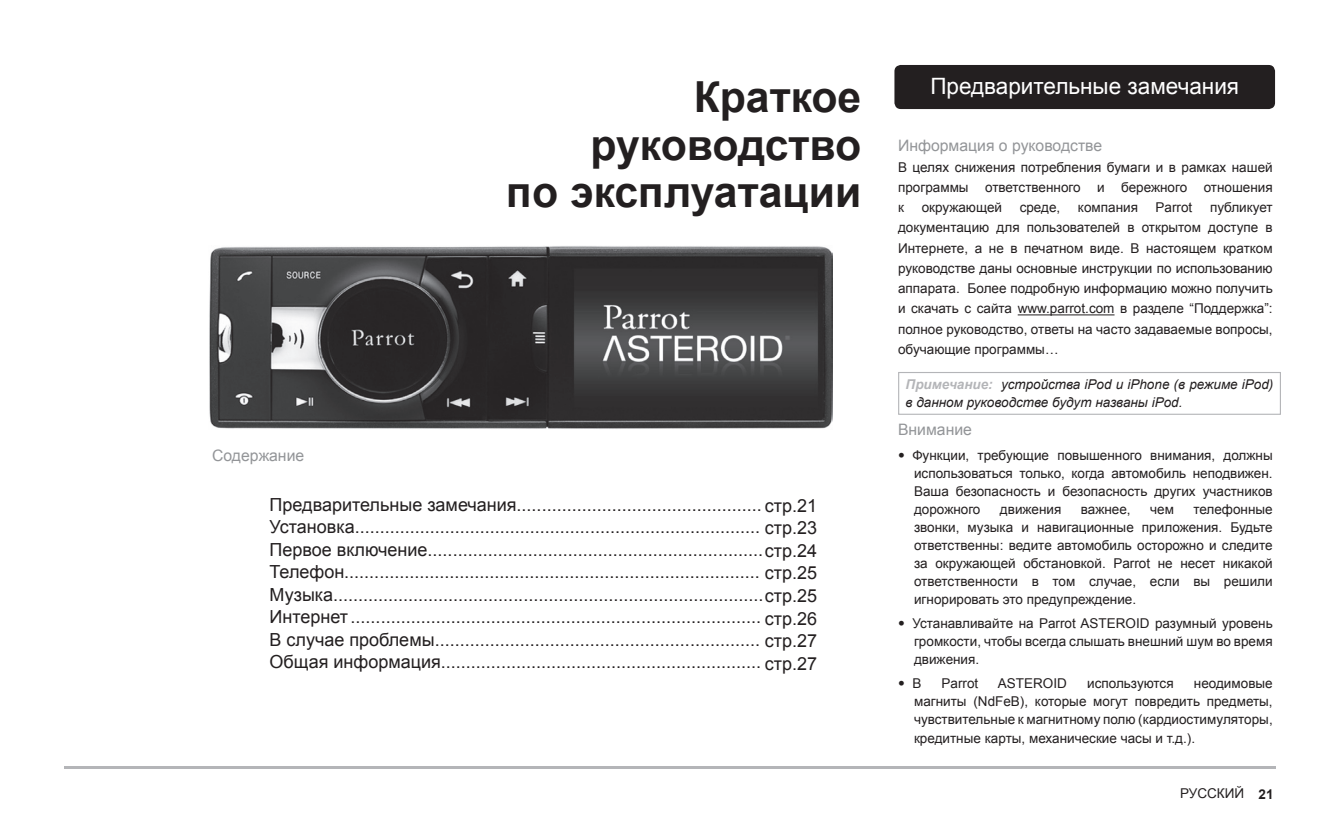
<style>
.page{position:relative;width:1340px;height:830px;background:#fff}
.page>*{position:absolute;margin:0;border:0;box-sizing:border-box;transform-origin:0 0}
.t1{font:700 42.75px/47.2px "Arial";color:#231f20;text-align:right}
.t2{font:22.5px "Arial";color:#fff}
.t3{font:18px/22.5px "Arial";color:#231f20;text-align:justify}
.t4{font:15.75px "Arial";color:#939598}
.t5{font:13.5px/18px "Arial";color:#231f20;text-align:justify}
.t6{font:italic 13.5px/18px "Arial";color:#231f20}
.t7{font:13.5px "Helvetica Neue";color:#231f20}
.s1{font-weight:700;color:#b4b5b8}
.s2{font-family:"Helvetica Neue"}
.s3{font-family:"Arial"}
.s4{font-weight:700}
</style>
<div class="page">
<hr style="left:64px;top:765px;width:1211px;height:3px;background:#b4b5b8">
<div style="left:894px;top:65px;width:380px;height:44px;background:#231f20;border-radius:6px"></div>
<hr style="left:1017px;top:314px;width:97px;height:1px;background:#231f20">
<div style="left:898px;top:372px;width:382px;height:42px;border:1px solid #b4b5b8"></div>
<img style="left:209px;top:246px;width:623px;height:183px">
<h1 class="t1" style="left:506px;top:75px;width:356px">Краткое руководство<br>по эксплуатации</h1>
<p class="t4" style="left:212px;top:445px;width:94px">Содержание</p>
<p class="t3" style="left:269px;top:493px;width:549px">Предварительные замечания................................................. стр.21<br>Установка................................................................................. стр.23<br>Первое включение...................................................................стр.24<br>Телефон................................................................................... стр.25<br>Музыка......................................................................................стр.25<br>Интернет .................................................................................. стр.26<br>В случае проблемы................................................................. стр.27<br>Общая информация................................................................ стр.27</p>
<h2 class="t2" style="left:930px;top:72px;width:310px">Предварительные замечания</h2>
<p class="t4" style="left:898px;top:135px;width:206px">Информация о руководстве</p>
<p class="t5" style="left:898px;top:157px;width:376px;line-height:20.2px">В целях снижения потребления бумаги и в рамках нашей программы ответственного и бережного отношения к</p>
<p class="t5" style="left:898px;top:197px;width:376px;line-height:20.2px;text-indent:312px">публикует документацию для пользователей в открытом доступе в Интернете, а не в печатном виде. В настоящем кратком руководстве даны основные инструкции по использованию аппарата. Более подробную информацию можно получить и скачать с сайта www.parrot.com в разделе “Поддержка”: полное руководство, ответы на часто задаваемые вопросы, обучающие программы…</p>
<p class="t6" style="left:905px;top:375px;width:369px"><span class="s1">Примечание:</span> устройства iPod и iPhone (в режиме iPod) в данном руководстве будут названы iPod.</p>
<p class="t4" style="left:898px;top:419px;width:75px">Внимание</p>
<p class="t5" style="left:914px;top:445px;width:360px;text-indent:-16px"><span class="s2">•</span> Функции, требующие повышенного внимания, должны использоваться только, когда автомобиль неподвижен.<br>Ваша безопасность и безопасность других участников дорожного</p>
<p class="t5" style="left:921px;top:198px;width:82px">окружающей</p>
<p class="t5" style="left:1019px;top:198px;width:42px">среде,</p>
<p class="t5" style="left:1077px;top:198px;width:61px">компания</p>
<p class="t5" style="left:1155px;top:198px;width:38px">Parrot</p>
<p class="t5" style="left:914px;top:499px;width:360px;text-indent:279px">телефонные звонки, музыка и навигационные приложения. Будьте ответственны: ведите автомобиль осторожно и следите за окружающей обстановкой. Parrot не несет никакой ответственности в том случае, если вы решили игнорировать это предупреждение.</p>
<p class="t5" style="left:914px;top:614px;width:360px;text-indent:-16px"><span class="s2">•</span> Устанавливайте на Parrot ASTEROID разумный уровень громкости, чтобы всегда слышать внешний шум во время движения.</p>
<p class="t7" style="left:898px;top:675px;width:25px">• <span class="s3">В</span></p>
<p class="t5" style="left:941px;top:674px;width:38px">Parrot</p>
<p class="t5" style="left:997px;top:674px;width:71px">ASTEROID</p>
<p class="t5" style="left:1087px;top:674px;width:88px">используются</p>
<p class="t5" style="left:999px;top:499px;width:63px">движения</p>
<p class="t5" style="left:1080px;top:499px;width:51px">важнее,</p>
<p class="t5" style="left:1150px;top:499px;width:25px">чем</p>
<p class="t5" style="left:914px;top:674px;width:360px;text-indent:280px">неодимовые магниты (NdFeB), которые могут повредить предметы, чувствительные к магнитному полю (кардиостимуляторы, кредитные карты, механические часы и т.д.).</p>
<p class="t5" style="left:1180px;top:784px;width:95px">РУССКИЙ <span class="s4">21</span></p>
</div>
